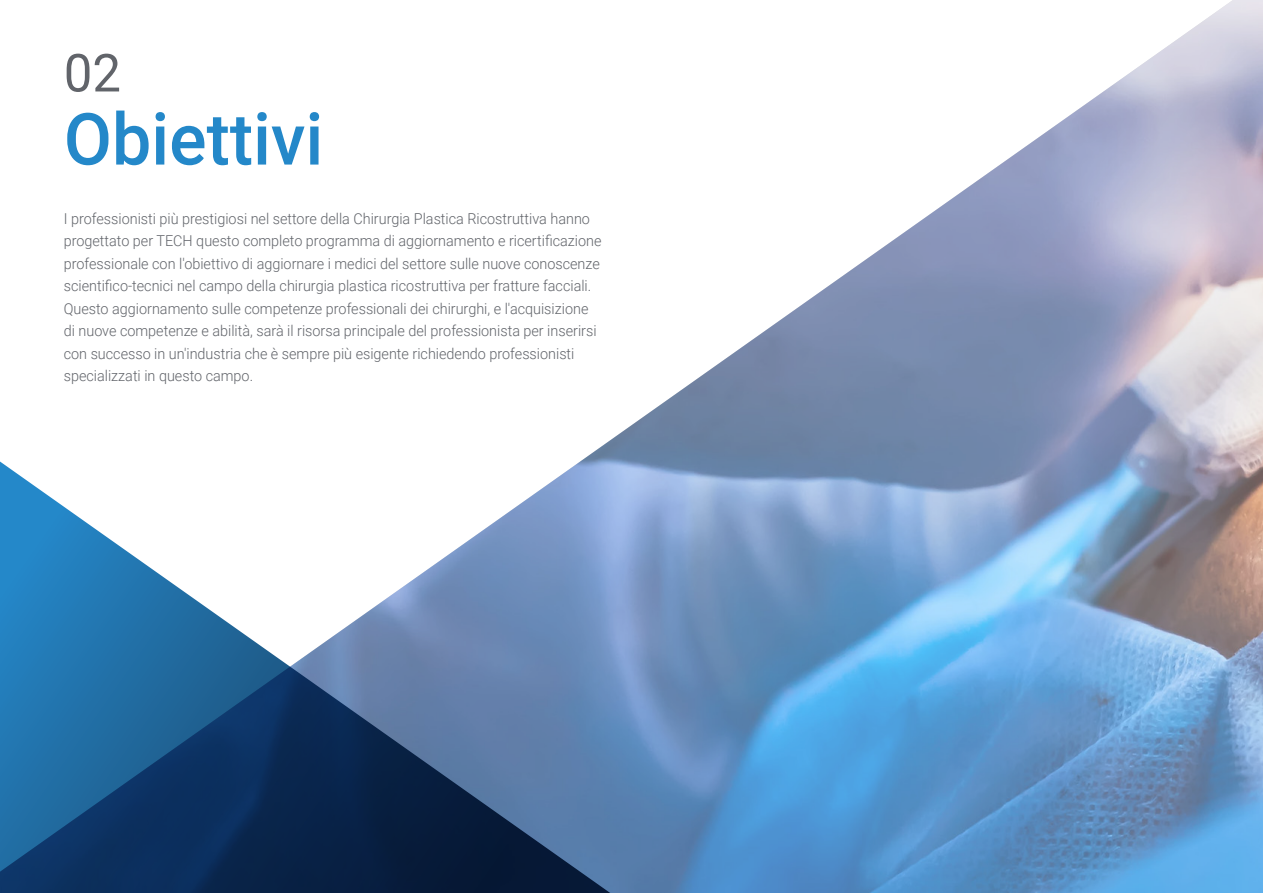
<style>
.page{position:relative;width:1263px;height:893px;background:#fff}
.page>*{position:absolute;margin:0;border:0;box-sizing:border-box;transform-origin:0 0}
.t1{font:500 72px "Roboto";color:#2488c9}
.t2{font:52.5px "Roboto";color:#61646a}
.t3{font:300 15px/22.5px "Roboto";color:#61646a;scale:.96 1}
</style>
<div class="page">
<img style="left:602px;top:0;width:661px;height:893px">
<svg style="left:0;top:446px;width:640px;height:447px"></svg>
<h2 class="t2" style="left:64px;top:36px;width:59px">02</h2>
<h1 class="t1" style="left:64px;top:89px;width:261px">Obiettivi</h1>
<p class="t3" style="left:64px;top:207px;width:562px">I professionisti più prestigiosi nel settore della Chirurgia Plastica Ricostruttiva hanno progettato per TECH questo completo programma di aggiornamento e ricertificazione professionale con l'obiettivo di aggiornare i medici del settore sulle nuove conoscenze scientifico-tecnici nel campo della chirurgia plastica ricostruttiva per fratture facciali.<br>Questo aggiornamento sulle competenze professionali dei chirurghi, e l'acquisizione di nuove competenze e abilità, sarà il risorsa principale del professionista per inserirsi con successo in un'industria che è sempre più esigente richiedendo professionisti specializzati in questo campo.</p>
</div>
